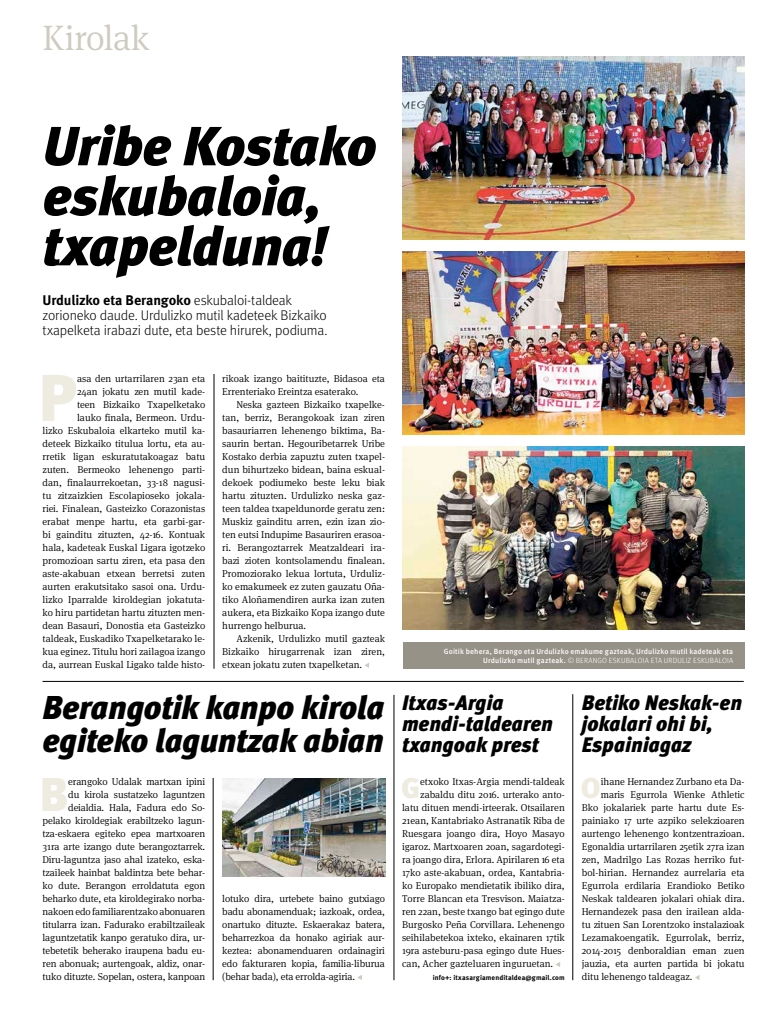
<style>
.page{position:relative;width:780px;height:1021px;background:#fff}
.page>*{position:absolute;margin:0;border:0;box-sizing:border-box;transform-origin:0 0}
.t1{font:900 66px "Hiruka";color:#eeece1}
.t2{font:italic 900 55px/50px "Hiruka";letter-spacing:-.02em;color:#000}
.t3{font:900 47.3px "Hiruka";color:#eeece1}
.t4{font:300 35.4px "Hiruka Serif";letter-spacing:-.015em;color:#cecbc0}
.t5{font:italic 900 33px/32px "Hiruka";letter-spacing:-.015em;color:#000}
.t6{font:900 28.7px "Hiruka";color:#eeece1}
.t7{font:italic 900 21px/21px "Hiruka";letter-spacing:-.01em;color:#000}
.t8{font:300 14px/15px "Hiruka";letter-spacing:-.015em;color:#000}
.t9{font:300 10px/13px "Hiruka Serif";color:#000;text-align:justify}
.t10{font:500 7.5px/9px "Hiruka";letter-spacing:.015em;color:#fff;text-align:right}
.t11{font:700 7px "Hiruka";letter-spacing:.015em;color:#000}
.s1{font-weight:700}
.s2{font-weight:300}
</style>
<div class="page">
<div style="left:402px;top:642px;width:342px;height:26px;background:#979287"></div>
<hr style="left:394px;top:694px;width:1px;height:286px;background:#000">
<hr style="left:43px;top:681px;width:700px;height:1px;background:#000">
<svg style="left:357px;top:975px;width:5px;height:5px"></svg>
<hr style="left:213px;top:778px;width:1px;height:202px;background:#000">
<img style="left:222px;top:778px;width:163px;height:98px">
<svg style="left:364px;top:663px;width:5px;height:5px"></svg>
<hr style="left:214px;top:374px;width:1px;height:294px;background:#000">
<img style="left:402px;top:252px;width:342px;height:182px">
<img style="left:402px;top:57px;width:342px;height:182px">
<img style="left:402px;top:447px;width:342px;height:182px">
<hr style="left:572px;top:694px;width:1px;height:286px;background:#000">
<svg style="left:555px;top:962px;width:5px;height:5px"></svg>
<svg style="left:695px;top:975px;width:4px;height:5px"></svg>
<h3 class="t4" style="left:43px;top:12px;width:109px">Kirolak</h3>
<h2 class="t2" style="left:43px;top:123px;width:336px">Uribe Kostako eskubaloia, txapelduna!</h2>
<h3 class="t8" style="left:43px;top:293px;width:286px"><span class="s1">Urdulizko eta Berangoko</span> eskubaloi-taldeak zorioneko daude. Urdulizko mutil kadeteek Bizkaiko txapelketa irabazi dute, eta beste hirurek, podiuma.</h3>
<p class="t9" style="left:43px;top:371px;width:164px;text-align:right">asa den urtarrilaren 23an eta<br>24an jokatu zen mutil kade-<br>teen Bizkaiko Txapelketako<br>lauko finala, Bermeon. Urdu-<br>lizko Eskubaloia elkarteko mutil ka&shy;deteek Bizkaiko titulua lortu, eta au&shy;rretik ligan eskuratutakoagaz batu zuten. Bermeoko lehenengo parti&shy;dan, finalaurrekoetan, 33-18 nagusi&shy;tu zitzaizkien Escolapioseko jokala&shy;riei. Finalean, Gasteizko Corazonistas erabat menpe hartu, eta garbi-gar&shy;bi gainditu zituzten, 42-16. Kontuak hala, kadeteak Euskal Ligara igotzeko promozioan sartu ziren, eta pasa den aste-akabuan etxean berretsi zuten aurten erakutsitako sasoi ona. Urdu&shy;lizko Iparralde kiroldegian jokatuta&shy;ko hiru partidetan hartu zituzten men&shy;dean Basauri, Donostia eta Gasteizko taldeak, Euskadiko Txapelketarako le&shy;kua eginez. Titulu hori zailagoa izango da, aurrean Euskal Ligako talde histo-</p>
<p class="t9" style="left:222px;top:371px;width:164px">rikoak izango baitituzte, Bidasoa eta<br>Errenteriako Ereintza esaterako.</p>
<h1 class="t1" style="left:38px;top:357px;width:40px">P</h1>
<p class="t9" style="left:222px;top:397px;width:164px;text-indent:14px">Neska gazteen Bizkaiko txapelke&shy;tan, berriz, Berangokoak izan ziren basauriarren lehenengo biktima, Ba&shy;saurin bertan. Hegouribetarrek Uribe Kostako derbia zapuztu zuten txapel&shy;dun bihurtzeko bidean, baina eskual&shy;dekoek podiumeko beste leku biak hartu zituzten. Urdulizko neska gaz&shy;teen taldea txapeldunorde geratu zen:<br>Muskiz gainditu arren, ezin izan zio&shy;ten eutsi Indupime Basauriren erasoa&shy;ri. Berangoztarrek Meatzaldeari ira&shy;bazi zioten kontsolamendu finalean.<br>Promoziorako lekua lortuta, Urduliz&shy;ko emakumeek ez zuten gauzatu Oña&shy;tiko Aloñamendiren aurka izan zuten aukera, eta Bizkaiko Kopa izango dute hurrengo helburua.</p>
<p class="t9" style="left:222px;top:631px;width:164px;text-indent:14px">Azkenik, Urdulizko mutil gazteak Bizkaiko hirugarrenak izan ziren, etxean jokatu zuten txapelketan.</p>
<h3 class="t5" style="left:42px;top:693px;width:343px">Berangotik kanpo kirola egiteko laguntzak abian</h3>
<p class="t9" style="left:42px;top:774px;width:164px;text-align:right">erangoko Udalak martxan ipini<br>du kirola sustatzeko laguntzen deialdia. Hala, Fadura edo So&shy;pelako kiroldegiak erabiltzeko lagun&shy;tza-eskaera egiteko epea martxoaren 31ra arte izango dute berangoztarrek.<br>Diru-laguntza jaso ahal izateko, eska&shy;tzaileek hainbat baldintza bete behar&shy;ko dute. Berangon erroldatuta egon beharko dute, eta kiroldegirako norba&shy;nakoen edo familiarentzako abonuaren titularra izan. Fadurako erabiltzaileak laguntzetatik kanpo geratuko dira, ur&shy;tebetetik beherako iraupena badu eu&shy;ren abonuak; aurtengoak, aldiz, onar&shy;tuko dituzte. Sopelan, ostera, kanpoan</p>
<h3 class="t3" style="left:39px;top:765px;width:31px">B</h3>
<p class="t9" style="left:222px;top:891px;width:164px">lotuko dira, urtebete baino gutxiago badu abonamenduak; iazkoak, ordea, onartuko dituzte. Eskaerakaz batera, beharrezkoa da honako agiriak aur&shy;keztea: abonamenduaren ordainagiri edo fakturaren kopia, familia-liburua (behar bada), eta errolda-agiria.</p>
<p class="t10" style="left:443px;top:646px;width:291px">Goitik behera, Berango eta Urdulizko emakume gazteak, Urdulizko mutil kadeteak eta<br>Urdulizko mutil gazteak. <span class="s2">© BERANGO ESKUBALO IA ETA URDULIZ ESKUBALO IA</span></p>
<h3 class="t7" style="left:402px;top:692px;width:153px">Itxas-Argia mendi-taldearen txangoak prest</h3>
<h3 class="t6" style="left:401px;top:770px;width:21px">G</h3>
<p class="t9" style="left:420px;top:774px;width:146px">etxoko Itxas-Argia mendi-taldeak</p>
<p class="t9" style="left:420px;top:787px;width:146px">zabaldu ditu 2016. urterako anto-</p>
<p class="t9" style="left:402px;top:800px;width:164px">latu dituen mendi-irteerak. Otsailaren</p>
<p class="t9" style="left:402px;top:813px;width:164px">21ean, Kantabriako Astranatik Riba de</p>
<p class="t9" style="left:402px;top:826px;width:164px">Ruesgara joango dira, Hoyo Masayo</p>
<p class="t9" style="left:402px;top:839px;width:164px">igaroz. Martxoaren 20an, sagardotegi-</p>
<p class="t9" style="left:402px;top:852px;width:164px">ra joango dira, Erlora. Apirilaren 16 eta</p>
<p class="t9" style="left:402px;top:865px;width:164px">17ko aste-akabuan, ordea, Kantabria-</p>
<p class="t9" style="left:402px;top:878px;width:164px">ko Europako mendietatik ibiliko dira,</p>
<p class="t9" style="left:402px;top:891px;width:164px">Torre Blancan eta Tresvison. Maiatza-</p>
<p class="t9" style="left:402px;top:904px;width:164px">ren 22an, beste txango bat egingo dute</p>
<p class="t9" style="left:402px;top:917px;width:164px">Burgosko Peña Corvillara. Lehenengo</p>
<p class="t9" style="left:402px;top:930px;width:164px">seihilabetekoa ixteko, ekainaren 17tik</p>
<p class="t9" style="left:402px;top:943px;width:164px">19ra asteburu-pasa egingo dute Hues-</p>
<p class="t9" style="left:402px;top:956px;width:153px">can, Acher gazteluaren inguruetan.</p>
<p class="t11" style="left:432px;top:972px;width:133px">info+: itxasargiamenditaldea@gmail.com</p>
<h3 class="t7" style="left:581px;top:692px;width:162px">Betiko Neskak-en jokalari ohi bi,<br>Espainiagaz</h3>
<h3 class="t6" style="left:580px;top:770px;width:21px">O</h3>
<p class="t9" style="left:600px;top:774px;width:145px">ihane Hernandez Zurbano eta Da-</p>
<p class="t9" style="left:600px;top:787px;width:145px">maris Egurrola Wienke Athletic</p>
<p class="t9" style="left:581px;top:800px;width:164px">Bko jokalariek parte hartu dute Es-</p>
<p class="t9" style="left:581px;top:813px;width:164px">painiako 17 urte azpiko selekzioaren</p>
<p class="t9" style="left:581px;top:826px;width:164px">aurtengo lehenengo kontzentrazioan.</p>
<p class="t9" style="left:581px;top:839px;width:164px">Egonaldia urtarrilaren 25etik 27ra izan</p>
<p class="t9" style="left:581px;top:852px;width:164px">zen, Madrilgo Las Rozas herriko fut-</p>
<p class="t9" style="left:581px;top:865px;width:164px">bol-hirian. Hernandez aurrelaria eta</p>
<p class="t9" style="left:581px;top:878px;width:164px">Egurrola erdilaria Erandioko Betiko</p>
<p class="t9" style="left:581px;top:891px;width:164px">Neskak taldearen jokalari ohiak dira.</p>
<p class="t9" style="left:581px;top:904px;width:164px">Hernandezek pasa den irailean alda-</p>
<p class="t9" style="left:581px;top:917px;width:164px">tu zituen San Lorentzoko instalazioak</p>
<p class="t9" style="left:581px;top:930px;width:164px">Lezamakoengatik. Egurrolak, berriz,</p>
<p class="t9" style="left:581px;top:943px;width:164px">2014-2015 denboraldian eman zuen</p>
<p class="t9" style="left:581px;top:956px;width:164px">jauzia, eta aurten partida bi jokatu</p>
<p class="t9" style="left:581px;top:969px;width:112px">ditu lehenengo taldeagaz.</p>
</div>
